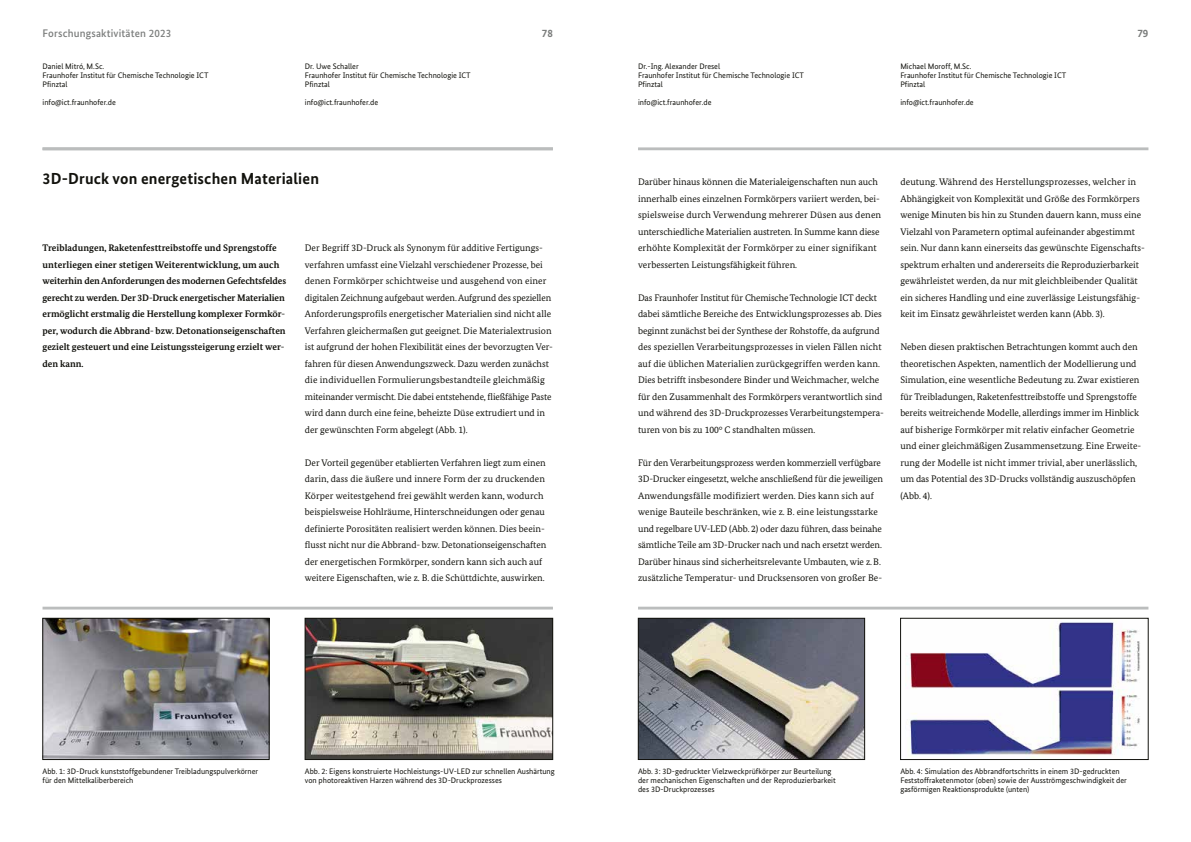
<style>
.page{position:relative;width:1191px;height:842px;background:#fff}
.page>*{position:absolute;margin:0;border:0;box-sizing:border-box;transform-origin:0 0}
._03_Head_Bundessans__16_20{font:700 16px "Bundes Sans";letter-spacing:.01em;color:#12120d}
._01_Kapitel___Bundessans__11_12___65-schw{font:500 11px "Bundes Sans";letter-spacing:.015em;color:#7b7d7c}
._09_Pagina_Bundessans{font:700 11px "Bundes Sans";color:#7b7d7c}
._04_Copy_BundesSerif_normal{font:9.5px/16.5px "Bundes Serif";color:#12120d}
._04_Einleitung_BundesSerif_bold{font:700 9.5px/16.5px "Bundes Serif";color:#12120d}
._06_Bildunterschrift_BuSans_norm_8_9__wie{font:8px/9px "Bundes Sans";color:#12120d}
._02_Autor_Bundes_norm__8_9{font:8px "Bundes Sans";color:#12120d}
</style>
<div class="page">
<hr style="left:638px;top:607px;width:510px;height:2px;background:#bbbdbd">
<hr style="left:43px;top:607px;width:510px;height:2px;background:#bbbdbd">
<img style="left:45px;top:620px;width:222px;height:138px">
<div style="left:43px;top:618px;width:226px;height:142px;border:1px solid #12120d"></div>
<img style="left:307px;top:620px;width:244px;height:138px">
<div style="left:305px;top:618px;width:248px;height:142px;border:1px solid #12120d"></div>
<img style="left:905px;top:622px;width:235px;height:136px">
<div style="left:900px;top:618px;width:248px;height:142px;border:1px solid #12120d"></div>
<img style="left:640px;top:620px;width:223px;height:138px">
<div style="left:638px;top:618px;width:227px;height:142px;border:1px solid #12120d"></div>
<hr style="left:43px;top:147px;width:510px;height:3px;background:#bbbdbd">
<hr style="left:638px;top:147px;width:510px;height:3px;background:#bbbdbd">
<p class="_01_Kapitel___Bundessans__11_12___65-schw" style="left:43px;top:26px;width:130px">Forschungsaktivitäten 2023</p>
<p class="_09_Pagina_Bundessans" style="left:542px;top:26px;width:12px">78</p>
<p class="_09_Pagina_Bundessans" style="left:1137px;top:26px;width:12px">79</p>
<p class="_02_Autor_Bundes_norm__8_9" style="left:43px;top:61px;width:63px">Daniel Mitró, M.Sc.</p>
<p class="_02_Autor_Bundes_norm__8_9" style="left:43px;top:70px;width:167px">Fraunhofer Institut für Chemische Technologie ICT</p>
<p class="_02_Autor_Bundes_norm__8_9" style="left:43px;top:79px;width:26px">Pfinztal</p>
<p class="_02_Autor_Bundes_norm__8_9" style="left:43px;top:97px;width:75px">info@ict.fraunhofer.de</p>
<p class="_02_Autor_Bundes_norm__8_9" style="left:305px;top:61px;width:55px">Dr. Uwe Schaller</p>
<p class="_02_Autor_Bundes_norm__8_9" style="left:305px;top:70px;width:167px">Fraunhofer Institut für Chemische Technologie ICT</p>
<p class="_02_Autor_Bundes_norm__8_9" style="left:305px;top:79px;width:26px">Pfinztal</p>
<p class="_02_Autor_Bundes_norm__8_9" style="left:305px;top:97px;width:75px">info@ict.fraunhofer.de</p>
<p class="_02_Autor_Bundes_norm__8_9" style="left:638px;top:61px;width:84px">Dr.-Ing. Alexander Dresel</p>
<p class="_02_Autor_Bundes_norm__8_9" style="left:638px;top:70px;width:167px">Fraunhofer Institut für Chemische Technologie ICT</p>
<p class="_02_Autor_Bundes_norm__8_9" style="left:638px;top:79px;width:26px">Pfinztal</p>
<p class="_02_Autor_Bundes_norm__8_9" style="left:638px;top:97px;width:75px">info@ict.fraunhofer.de</p>
<p class="_02_Autor_Bundes_norm__8_9" style="left:900px;top:61px;width:73px">Michael Moroff, M.Sc.</p>
<p class="_02_Autor_Bundes_norm__8_9" style="left:900px;top:70px;width:167px">Fraunhofer Institut für Chemische Technologie ICT</p>
<p class="_02_Autor_Bundes_norm__8_9" style="left:900px;top:79px;width:26px">Pfinztal</p>
<p class="_02_Autor_Bundes_norm__8_9" style="left:900px;top:97px;width:75px">info@ict.fraunhofer.de</p>
<h1 class="_03_Head_Bundessans__16_20" style="left:43px;top:169px;width:278px">3D-Druck von energetischen Materialien</h1>
<p class="_04_Einleitung_BundesSerif_bold" style="left:43px;top:240px;width:245px">Treibladungen, Raketenfesttreibstoffe und Sprengstoffe unterliegen einer stetigen Weiterentwicklung, um auch weiterhin den Anforderungen des modernen Gefechtsfeldes gerecht zu werden. Der 3D-Druck energetischer Materialien ermöglicht erstmalig die Herstellung komplexer Formkör&shy;per, wodurch die Abbrand- bzw. Detonationseigenschaften gezielt gesteuert und eine Leistungssteigerung erzielt wer&shy;den kann.</p>
<p class="_04_Copy_BundesSerif_normal" style="left:305px;top:240px;width:250px">Der Begriff 3D-Druck als Synonym für additive Fertigungs&shy;verfahren umfasst eine Vielzahl verschiedener Prozesse, bei denen Formkörper schichtweise und ausgehend von einer digitalen Zeichnung aufgebaut werden. Aufgrund des speziellen Anforderungsprofils energetischer Materialien sind nicht alle Verfahren gleichermaßen gut geeignet. Die Materialextrusion ist aufgrund der hohen Flexibilität eines der bevorzugten Ver&shy;fahren für diesen Anwendungszweck. Dazu werden zunächst die individuellen Formulierungsbestandteile gleichmäßig miteinander vermischt. Die dabei entstehende, fließfähige Paste wird dann durch eine feine, beheizte Düse extrudiert und in der gewünschten Form abgelegt (Abb. 1).</p>
<p class="_04_Copy_BundesSerif_normal" style="left:305px;top:454px;width:243px">Der Vorteil gegenüber etablierten Verfahren liegt zum einen darin, dass die äußere und innere Form der zu druckenden Körper weitestgehend frei gewählt werden kann, wodurch beispielsweise Hohlräume, Hinterschneidungen oder genau definierte Porositäten realisiert werden können. Dies beein&shy;flusst nicht nur die Abbrand- bzw. Detonationseigenschaften der energetischen Formkörper, sondern kann sich auch auf weitere Eigenschaften, wie z. B. die Schüttdichte, auswirken.</p>
<p class="_04_Copy_BundesSerif_normal" style="left:638px;top:173px;width:245px">Darüber hinaus können die Materialeigenschaften nun auch innerhalb eines einzelnen Formkörpers variiert werden, bei&shy;spielsweise durch Verwendung mehrerer Düsen aus denen unterschiedliche Materialien austreten. In Summe kann diese erhöhte Komplexität der Formkörper zu einer signifikant verbesserten Leistungsfähigkeit führen.</p>
<p class="_04_Copy_BundesSerif_normal" style="left:638px;top:289px;width:247px">Das Fraunhofer Institut für Chemische Technologie ICT deckt dabei sämtliche Bereiche des Entwicklungsprozesses ab. Dies beginnt zunächst bei der Synthese der Rohstoffe, da aufgrund des speziellen Verarbeitungsprozesses in vielen Fällen nicht auf die üblichen Materialien zurückgegriffen werden kann.<br>Dies betrifft insbesondere Binder und Weichmacher, welche für den Zusammenhalt des Formkörpers verantwortlich sind und während des 3D-Druckprozesses Verarbeitungstempera&shy;turen von bis zu 100° C standhalten müssen.</p>
<p class="_04_Copy_BundesSerif_normal" style="left:638px;top:454px;width:246px">Für den Verarbeitungsprozess werden kommerziell verfügbare 3D-Drucker eingesetzt, welche anschließend für die jeweiligen Anwendungsfälle modifiziert werden. Dies kann sich auf wenige Bauteile beschränken, wie z. B. eine leistungsstarke und regelbare UV-LED (Abb. 2) oder dazu führen, dass beinahe sämtliche Teile am 3D-Drucker nach und nach ersetzt werden.<br>Darüber hinaus sind sicherheitsrelevante Umbauten, wie z.B. zusätzliche Temperatur- und Drucksensoren von großer Be-</p>
<p class="_04_Copy_BundesSerif_normal" style="left:900px;top:173px;width:246px">deutung. Während des Herstellungsprozesses, welcher in Abhängigkeit von Komplexität und Größe des Formkörpers wenige Minuten bis hin zu Stunden dauern kann, muss eine Vielzahl von Parametern optimal aufeinander abgestimmt sein. Nur dann kann einerseits das gewünschte Eigenschafts&shy;spektrum erhalten und andererseits die Reproduzierbarkeit gewährleistet werden, da nur mit gleichbleibender Qualität ein sicheres Handling und eine zuverlässige Leistungsfähig&shy;keit im Einsatz gewährleistet werden kann (Abb. 3).</p>
<p class="_04_Copy_BundesSerif_normal" style="left:900px;top:338px;width:242px">Neben diesen praktischen Betrachtungen kommt auch den theoretischen Aspekten, namentlich der Modellierung und Simulation, eine wesentliche Bedeutung zu. Zwar existieren für Treibladungen, Raketenfesttreibstoffe und Sprengstoffe bereits weitreichende Modelle, allerdings immer im Hinblick auf bisherige Formkörper mit relativ einfacher Geometrie und einer gleichmäßigen Zusammensetzung. Eine Erweite&shy;rung der Modelle ist nicht immer trivial, aber unerlässlich, um das Potential des 3D-Drucks vollständig auszuschöpfen (Abb. 4).</p>
<p class="_06_Bildunterschrift_BuSans_norm_8_9__wie" style="left:43px;top:767px;width:217px">Abb. 1: 3D-Druck kunststoffgebundener Treibladungspulverkörner</p>
<p class="_06_Bildunterschrift_BuSans_norm_8_9__wie" style="left:43px;top:776px;width:92px">für den Mittelkaliberbereich</p>
<p class="_06_Bildunterschrift_BuSans_norm_8_9__wie" style="left:305px;top:767px;width:251px">Abb. 2: Eigens konstruierte Hochleistungs-UV-LED zur schnellen Aushärtung von photoreaktiven Harzen während des 3D-Druckprozesses</p>
<p class="_06_Bildunterschrift_BuSans_norm_8_9__wie" style="left:900px;top:767px;width:228px">Abb. 4: Simulation des Abbrandfortschritts in einem 3D-gedruckten<br>Feststoffraketenmotor (oben) sowie der Ausströmgeschwindigkeit der gasförmigen Reaktionsprodukte (unten)</p>
<p class="_06_Bildunterschrift_BuSans_norm_8_9__wie" style="left:638px;top:767px;width:195px">Abb. 3: 3D-gedruckter Vielzweckprüfkörper zur Beurteilung</p>
<p class="_06_Bildunterschrift_BuSans_norm_8_9__wie" style="left:638px;top:776px;width:199px">der mechanischen Eigenschaften und der Reproduzierbarkeit</p>
<p class="_06_Bildunterschrift_BuSans_norm_8_9__wie" style="left:638px;top:785px;width:78px">des 3D-Druckprozesses</p>
</div>
